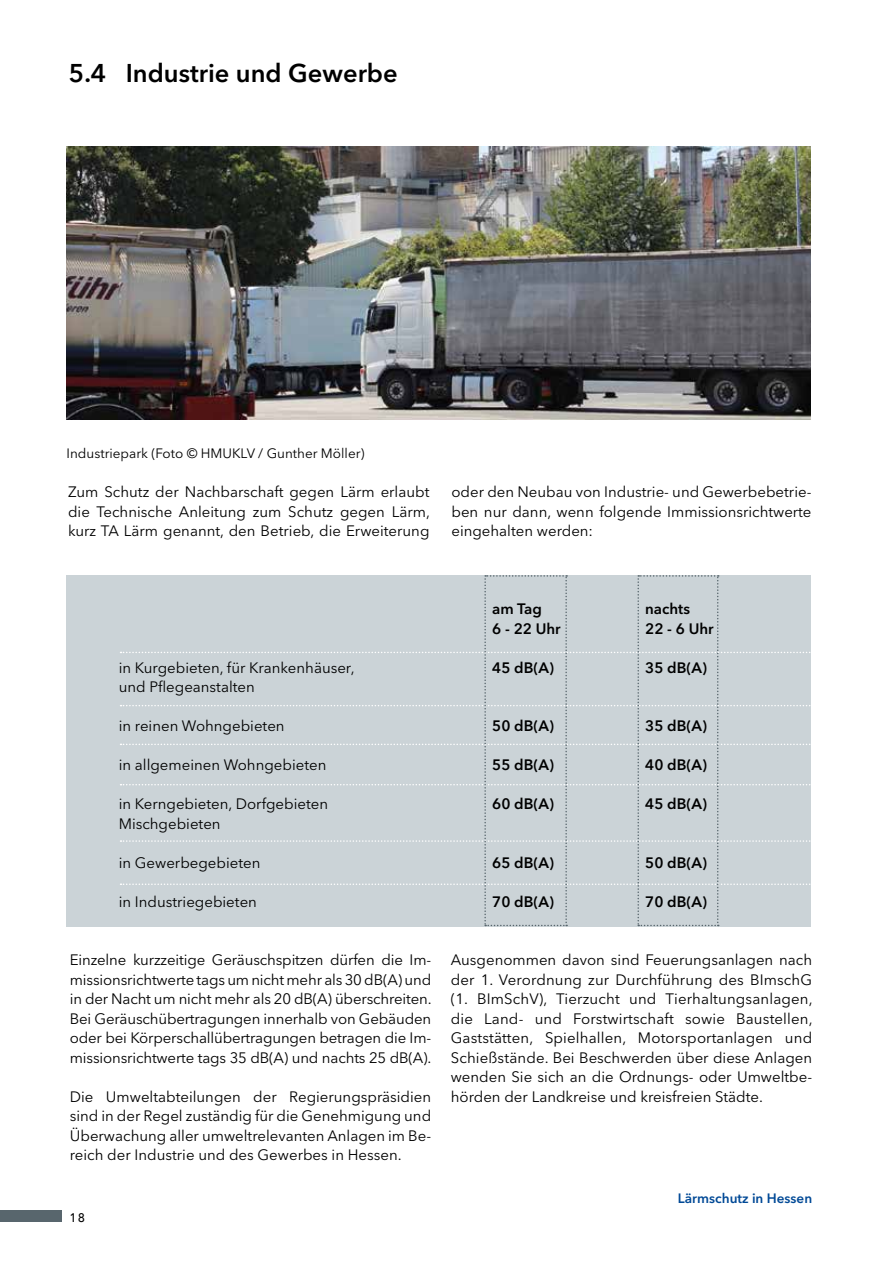
<style>
.page{position:relative;width:893px;height:1263px;background:#fff}
.page>*{position:absolute;margin:0;border:0;box-sizing:border-box;transform-origin:0 0}
.t1{font:600 25.5px "Avenir Next LT Pro";color:#000}
.t2{font:16.5px "Avenir Next LT Pro";color:#000}
.t3{font:15px/19.5px "Avenir Next LT Pro";color:#000;text-align:justify}
.t4{font:600 15px "Avenir Next LT Pro";color:#000}
.t5{font:13.5px "Avenir Next LT Pro";color:#000}
.t6{font:600 13.5px "Avenir Next LT Pro";color:#004996}
</style>
<div class="page">
<div style="left:0;top:1211px;width:62px;height:11px;background:#58666d"></div>
<div style="left:67px;top:575px;width:744px;height:351px;background:#cbd3d7"></div>
<svg style="left:121px;top:575px;width:690px;height:351px"></svg>
<img style="left:67px;top:146px;width:744px;height:273px">
<h2 class="t1" style="left:69px;top:58px;width:330px">5.4 Industrie und Gewerbe</h2>
<p class="t5" style="left:67px;top:445px;width:299px">Industriepark (Foto © HMUKLV / Gunther Möller)</p>
<p class="t3" style="left:68px;top:482px;width:363px">Zum Schutz der Nachbarschaft gegen Lärm erlaubt die Technische Anleitung zum Schutz gegen Lärm, kurz TA Lärm genannt, den Betrieb, die Erweiterung</p>
<p class="t3" style="left:451px;top:482px;width:362px">oder den Neubau von Industrie- und Gewerbebetrie&shy;ben nur dann, wenn folgende Immissionsrichtwerte eingehalten werden:</p>
<p class="t4" style="left:492px;top:600px;width:51px">am Tag</p>
<p class="t4" style="left:645px;top:600px;width:46px">nachts</p>
<p class="t4" style="left:492px;top:619px;width:70px">6 - 22 Uhr</p>
<p class="t4" style="left:645px;top:619px;width:70px">22 - 6 Uhr</p>
<p class="t3" style="left:119px;top:657px;width:237px">in Kurgebieten, für Krankenhäuser,</p>
<p class="t4" style="left:492px;top:658px;width:63px">45 dB(A)</p>
<p class="t4" style="left:645px;top:658px;width:63px">35 dB(A)</p>
<p class="t3" style="left:119px;top:677px;width:138px">und Pflegeanstalten</p>
<p class="t3" style="left:119px;top:716px;width:167px">in reinen Wohngebieten</p>
<p class="t4" style="left:492px;top:717px;width:63px">50 dB(A)</p>
<p class="t4" style="left:645px;top:717px;width:63px">35 dB(A)</p>
<p class="t3" style="left:119px;top:755px;width:209px">in allgemeinen Wohngebieten</p>
<p class="t4" style="left:492px;top:756px;width:63px">55 dB(A)</p>
<p class="t4" style="left:645px;top:756px;width:63px">40 dB(A)</p>
<p class="t3" style="left:119px;top:794px;width:211px">in Kerngebieten, Dorfgebieten</p>
<p class="t4" style="left:492px;top:795px;width:63px">60 dB(A)</p>
<p class="t4" style="left:645px;top:795px;width:63px">45 dB(A)</p>
<p class="t3" style="left:119px;top:813px;width:103px">Mischgebieten</p>
<p class="t3" style="left:119px;top:852px;width:143px">in Gewerbegebieten</p>
<p class="t4" style="left:492px;top:853px;width:63px">65 dB(A)</p>
<p class="t4" style="left:645px;top:853px;width:63px">50 dB(A)</p>
<p class="t3" style="left:119px;top:891px;width:140px">in Industriegebieten</p>
<p class="t4" style="left:492px;top:892px;width:63px">70 dB(A)</p>
<p class="t4" style="left:645px;top:892px;width:63px">70 dB(A)</p>
<p class="t3" style="left:70px;top:950px;width:363px">Einzelne kurzzeitige Geräuschspitzen dürfen die Im&shy;missionsrichtwerte tags um nicht mehr als 30 dB(A) und in der Nacht um nicht mehr als 20 dB(A) überschreiten.<br>Bei Geräuschübertragungen innerhalb von Gebäuden oder bei Körperschallübertragungen betragen die Im&shy;missionsrichtwerte tags 35 dB(A) und nachts 25 dB(A).</p>
<p class="t3" style="left:70px;top:1086px;width:363px">Die Umweltabteilungen der Regierungspräsidien sind in der Regel zuständig für die Genehmigung und Überwachung aller umweltrelevanten Anlagen im Be&shy;reich der Industrie und des Gewerbes in Hessen.</p>
<p class="t2" style="left:69px;top:1207px;width:18px">18</p>
<p class="t3" style="left:451px;top:950px;width:363px">Ausgenommen davon sind Feuerungsanlagen nach der 1. Verordnung zur Durchführung des BImschG (1. BImSchV), Tierzucht und Tierhaltungsanlagen, die Land- und Forstwirtschaft sowie Baustellen, Gaststätten, Spielhallen, Motorsportanlagen und Schießstände. Bei Beschwerden über diese Anlagen wenden Sie sich an die Ordnungs- oder Umweltbe&shy;hörden der Landkreise und kreisfreien Städte.</p>
<p class="t6" style="left:678px;top:1190px;width:136px">Lärmschutz in Hessen</p>
</div>
